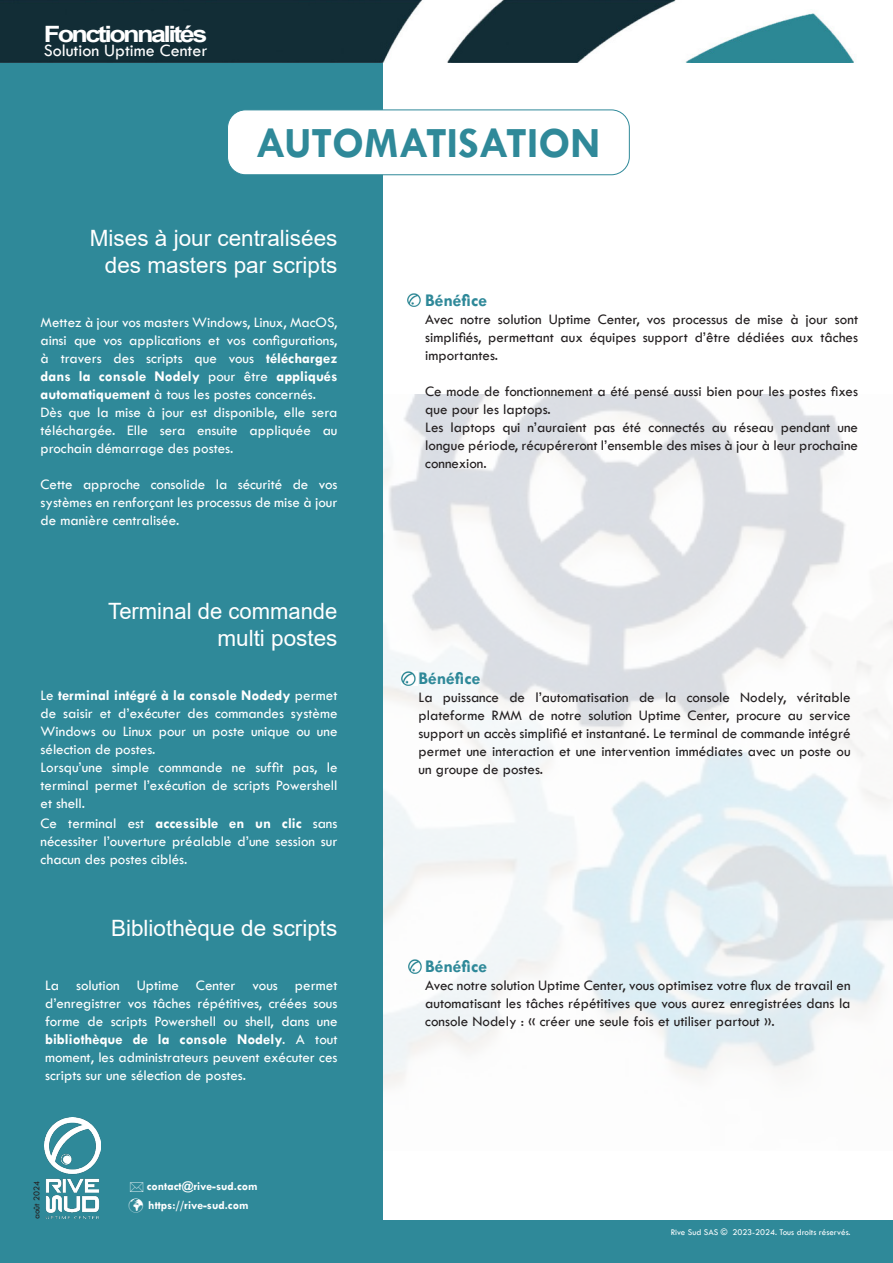
<style>
.page{position:relative;width:893px;height:1263px;background:#fff}
.page>*{position:absolute;margin:0;border:0;box-sizing:border-box;transform-origin:0 0}
.t1{font:700 43.5px "Tw Cen";color:#2f8999}
.t2{font:22.5px "Arial";color:#fff}
.t3{font:700 22.5px "Arial";letter-spacing:-.095em;color:#fff;scale:1.2 1}
.t4{font:700 18px "Tw Cen";color:#2f8999}
.t5{font:18px "Tw Cen";color:#fff}
.t6{font:15px/18px "Tw Cen";color:#fff;text-align:justify}
.t7{font:15px/18px "Tw Cen";color:#231f20;text-align:justify}
.t8{font:700 12px "Tw Cen";color:#fff}
.t9{font:9px "Tw Cen";color:#fff}
.t10{font:9px "Tw Cen";color:#231f20}
.s1{font-weight:700}
</style>
<div class="page">
<img style="left:383px;top:394px;width:510px;height:694px">
<div style="left:0;top:62px;width:383px;height:1162px;background:#2f8999"></div>
<img style="left:0;top:0;width:854px;height:62px">
<div style="left:227px;top:110px;width:402px;height:65px;background:#fff;border-radius:18px"></div>
<div style="left:227px;top:110px;width:403px;height:65px;border:1px solid #2f8999;border-radius:18px"></div>
<img style="left:408px;top:293px;width:13px;height:13px">
<img style="left:402px;top:672px;width:15px;height:13px">
<div style="left:0;top:1220px;width:893px;height:43px;background:#2f8999"></div>
<img style="left:44px;top:1117px;width:57px;height:101px">
<img style="left:408px;top:960px;width:15px;height:13px">
<p class="t3" style="left:44px;top:18px;width:138px">Fonctionnalités</p>
<p class="t5" style="left:44px;top:40px;width:165px">Solution Uptime Center</p>
<p class="t1" style="left:256px;top:117px;width:346px">AUTOMATISATION</p>
<p class="t2" style="left:90px;top:222px;width:249px">Mises à jour centralisées</p>
<p class="t2" style="left:105px;top:249px;width:234px">des masters par scripts</p>
<p class="t6" style="left:40px;top:313px;width:299px">Mettez à jour vos masters Windows, Linux, MacOS, ainsi que vos applications et vos configurations, à travers des scripts que vous <span class="s1">téléchargez dans la console Nodely</span> pour être <span class="s1">appliqués automatiquement</span> à tous les postes concernés.</p>
<p class="t6" style="left:40px;top:403px;width:299px">Dès que la mise à jour est disponible, elle sera téléchargée. Elle sera ensuite appliquée au prochain démarrage des postes.</p>
<p class="t6" style="left:40px;top:475px;width:299px">Cette approche consolide la sécurité de vos systèmes en renforçant les processus de mise à jour de manière centralisée.</p>
<p class="t2" style="left:108px;top:595px;width:231px">Terminal de commande</p>
<p class="t2" style="left:217px;top:622px;width:122px">multi postes</p>
<p class="t6" style="left:40px;top:686px;width:298px">Le <span class="s1">terminal intégré à la console Nodedy</span> permet de saisir et d’exécuter des commandes système Windows ou Linux pour un poste unique ou une sélection de postes.</p>
<p class="t6" style="left:40px;top:758px;width:298px">Lorsqu’une simple commande ne suffit pas, le terminal permet l’exécution de scripts Powershell et shell.</p>
<p class="t6" style="left:40px;top:814px;width:299px">Ce terminal est <span class="s1">accessible en un clic</span> sans nécessiter l’ouverture préalable d’une session sur chacun des postes ciblés.</p>
<p class="t2" style="left:111px;top:913px;width:228px">Bibliothèque de scripts</p>
<p class="t6" style="left:45px;top:976px;width:294px">La solution Uptime Center vous permet d’enregistrer vos tâches répétitives, créées sous forme de scripts Powershell ou shell, dans une <span class="s1">bibliothèque de la console Nodely</span>. A tout moment, les administrateurs peuvent exécuter ces scripts sur une sélection de postes.</p>
<p class="t10" style="left:31px;top:1219px;width:40px;rotate:-90deg">août 2024</p>
<p class="t8" style="left:147px;top:1179px;width:113px">contact@rive-sud.com</p>
<p class="t8" style="left:148px;top:1198px;width:102px">https://rive-sud.com</p>
<p class="t4" style="left:425px;top:289px;width:63px">Bénéfice</p>
<p class="t7" style="left:425px;top:310px;width:434px">Avec notre solution Uptime Center, vos processus de mise à jour sont simplifiés, permettant aux équipes support d’être dédiées aux tâches importantes.</p>
<p class="t7" style="left:425px;top:382px;width:434px">Ce mode de fonctionnement a été pensé aussi bien pour les postes fixes que pour les laptops.</p>
<p class="t7" style="left:425px;top:418px;width:434px">Les laptops qui n’auraient pas été connectés au réseau pendant une longue période, récupéreront l’ensemble des mises à jour à leur prochaine connexion.</p>
<p class="t4" style="left:419px;top:667px;width:63px">Bénéfice</p>
<p class="t7" style="left:419px;top:688px;width:433px">La puissance de l’automatisation de la console Nodely, véritable plateforme RMM de notre solution Uptime Center, procure au service support un accès simplifié et instantané. Le terminal de commande intégré permet une interaction et une intervention immédiates avec un poste ou un groupe de postes.</p>
<p class="t4" style="left:425px;top:955px;width:63px">Bénéfice</p>
<p class="t7" style="left:425px;top:976px;width:427px">Avec notre solution Uptime Center, vous optimisez votre flux de travail en automatisant les tâches répétitives que vous aurez enregistrées dans la console Nodely : « créer une seule fois et utiliser partout ».</p>
<p class="t9" style="left:671px;top:1226px;width:181px">Rive Sud SAS © 2023-2024. Tous droits réservés.</p>
</div>
